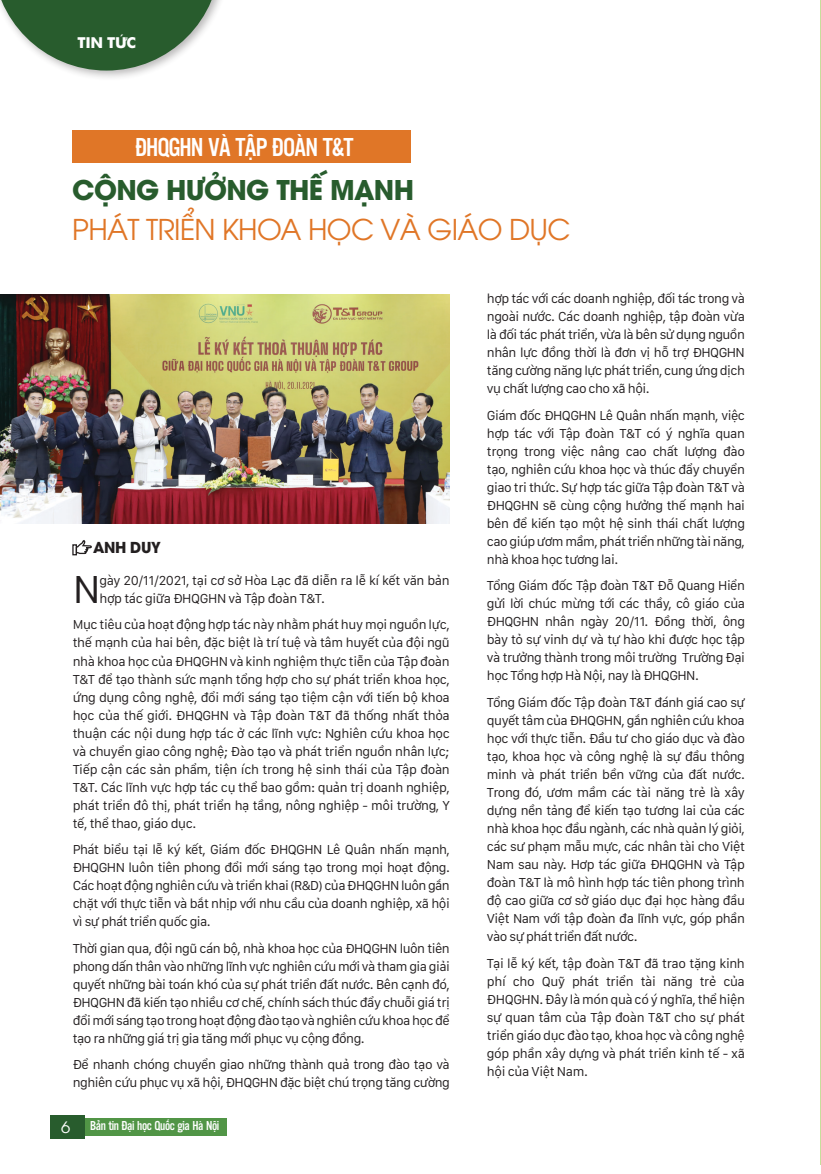
<style>
.page{position:relative;width:821px;height:1174px;background:#fff}
.page>*{position:absolute;margin:0;border:0;box-sizing:border-box;transform-origin:0 0}
.t1{font:40.5px "San Francisco Text";color:#231f20}
.t2{font:28.5px "UTM Avo";letter-spacing:-.025em;color:#e07627}
.t3{font:27px "UTM Alter Gothic";letter-spacing:-.04em;color:#fff}
.t4{font:700 27px "UTM Avo";letter-spacing:-.025em;color:#285c2d}
.t5{font:15.6px "UTM Avo";color:#fff;scale:1.05 1}
.t6{font:700 15px "Futura";letter-spacing:-.025em;color:#fff}
.t7{font:700 15px "UTM Avo";letter-spacing:-.025em;color:#231f20}
.t8{font:13.5px/18px "San Francisco Text";letter-spacing:-.04em;color:#231f20;text-align:justify}
.t9{font:13.5px "UTM Alter Gothic";letter-spacing:-.03em;color:#fff}
</style>
<div class="page">
<div style="left:84px;top:1118px;width:143px;height:17px;background:#519546"></div>
<div style="left:50px;top:1115px;width:34px;height:23px;background:#285c2d"></div>
<hr style="left:820px;top:0;width:1px;height:1165px;background:#94bf3d">
<div style="left:72px;top:130px;width:338px;height:32px;background:#e07627"></div>
<div style="left:0;top:0;width:231px;height:81px;background:#231f20;opacity:.32"></div>
<svg style="left:0;top:0;width:220px;height:71px"></svg>
<img style="left:0;top:295px;width:450px;height:229px">
<svg style="left:77px;top:540px;width:15px;height:14px"></svg>
<div style="left:72px;top:544px;width:5px;height:11px;border:1px solid #231f20"></div>
<p class="t6" style="left:78px;top:32px;width:60px">TIN TỨC</p>
<p class="t3" style="left:135px;top:129px;width:220px">ĐHQGHN VÀ TẬP ĐOÀN T&amp;T</p>
<p class="t4" style="left:72px;top:168px;width:343px">CỘNG HƯỞNG THẾ MẠNH</p>
<p class="t2" style="left:72px;top:208px;width:500px">PHÁT TRIỂN KHOA HỌC VÀ GIÁO DỤC</p>
<p class="t7" style="left:93px;top:534px;width:69px">ANH DUY</p>
<p class="t1" style="left:73px;top:563px;width:29px">N</p>
<p class="t8" style="left:99px;top:571px;width:352px">gày 20/11/2021, tại cơ sở Hòa Lạc đã diễn ra lễ kí kết văn bản hợp tác giữa ĐHQGHN và Tập đoàn T&amp;T.</p>
<p class="t8" style="left:73px;top:615px;width:379px">Mục tiêu của hoạt động hợp tác này nhằm phát huy mọi nguồn lực, thế mạnh của hai bên, đặc biệt là trí tuệ và tâm huyết của đội ngũ nhà khoa học của ĐHQGHN và kinh nghiệm thực tiễn của Tập đoàn T&amp;T để tạo thành sức mạnh tổng hợp cho sự phát triển khoa học, ứng dụng công nghệ, đổi mới sáng tạo tiệm cận với tiến bộ khoa học của thế giới. ĐHQGHN và Tập đoàn T&amp;T đã thống nhất thỏa thuận các nội dung hợp tác ở các lĩnh vực: Nghiên cứu khoa học và chuyển giao công nghệ; Đào tạo và phát triển nguồn nhân lực; Tiếp cận các sản phẩm, tiện ích trong hệ sinh thái của Tập đoàn T&amp;T. Các lĩnh vực hợp tác cụ thể bao gồm: quản trị doanh nghiệp, phát triển đô thị, phát triển hạ tầng, nông nghiệp - môi trường, Y tế, thể thao, giáo dục.</p>
<p class="t8" style="left:73px;top:840px;width:379px">Phát biểu tại lễ ký kết, Giám đốc ĐHQGHN Lê Quân nhấn mạnh, ĐHQGHN luôn tiên phong đổi mới sáng tạo trong mọi hoạt động.<br>Các hoạt động nghiên cứu và triển khai (R&amp;D) của ĐHQGHN luôn gắn chặt với thực tiễn và bắt nhịp với nhu cầu của doanh nghiệp, xã hội vì sự phát triển quốc gia.</p>
<p class="t8" style="left:73px;top:938px;width:379px">Thời gian qua, đội ngũ cán bộ, nhà khoa học của ĐHQGHN luôn tiên phong dấn thân vào những lĩnh vực nghiên cứu mới và tham gia giải quyết những bài toán khó của sự phát triển đất nước. Bên cạnh đó, ĐHQGHN đã kiến tạo nhiều cơ chế, chính sách thúc đẩy chuỗi giá trị đổi mới sáng tạo trong hoạt động đào tạo và nghiên cứu khoa học để tạo ra những giá trị gia tăng mới phục vụ cộng đồng.</p>
<p class="t8" style="left:73px;top:1055px;width:379px">Để nhanh chóng chuyển giao những thành quả trong đào tạo và nghiên cứu phục vụ xã hội, ĐHQGHN đặc biệt chú trọng tăng cường</p>
<p class="t5" style="left:61px;top:1115px;width:10px">6</p>
<p class="t9" style="left:90px;top:1117px;width:131px">Bản tin Đại học Quốc gia Hà Nội</p>
<p class="t8" style="left:487px;top:289px;width:259px">hợp tác với các doanh nghiệp, đối tác trong và ngoài nước. Các doanh nghiệp, tập đoàn vừa là đối tác phát triển, vừa là bên sử dụng nguồn nhân lực đồng thời là đơn vị hỗ trợ ĐHQGHN tăng cường năng lực phát triển, cung ứng dịch vụ chất lượng cao cho xã hội.</p>
<p class="t8" style="left:487px;top:406px;width:259px">Giám đốc ĐHQGHN Lê Quân nhấn mạnh, việc hợp tác với Tập đoàn T&amp;T có ý nghĩa quan trọng trong việc nâng cao chất lượng đào tạo, nghiên cứu khoa học và thúc đẩy chuyển giao tri thức. Sự hợp tác giữa Tập đoàn T&amp;T và ĐHQGHN sẽ cùng cộng hưởng thế mạnh hai bên để kiến tạo một hệ sinh thái chất lượng cao giúp ươm mầm, phát triển những tài năng, nhà khoa học tương lai.</p>
<p class="t8" style="left:487px;top:576px;width:259px">Tổng Giám đốc Tập đoàn T&amp;T Đỗ Quang Hiển gửi lời chúc mừng tới các thầy, cô giáo của ĐHQGHN nhân ngày 20/11. Đồng thời, ông bày tỏ sự vinh dự và tự hào khi được học tập và trưởng thành trong môi trường Trường Đại học Tổng hợp Hà Nội, nay là ĐHQGHN.</p>
<p class="t8" style="left:487px;top:693px;width:259px">Tổng Giám đốc Tập đoàn T&amp;T đánh giá cao sự quyết tâm của ĐHQGHN, gắn nghiên cứu khoa học với thực tiễn. Đầu tư cho giáo dục và đào tạo, khoa học và công nghệ là sự đầu thông minh và phát triển bền vững của đất nước.<br>Trong đó, ươm mầm các tài năng trẻ là xây dựng nền tảng để kiến tạo tương lai của các nhà khoa học đầu ngành, các nhà quản lý giỏi, các sư phạm mẫu mực, các nhân tài cho Việt Nam sau này. Hơp tác giữa ĐHQGHN và Tập đoàn T&amp;T là mô hình hợp tác tiên phong trình độ cao giữa cơ sở giáo dục đại học hàng đầu Việt Nam với tập đoàn đa lĩnh vực, góp phần vào sự phát triển đất nước.</p>
<p class="t8" style="left:487px;top:953px;width:259px">Tại lễ ký kết, tập đoàn T&amp;T đã trao tặng kinh phí cho Quỹ phát triển tài năng trẻ của ĐHQGHN. Đây là món quà có ý nghĩa, thể hiện sự quan tâm của Tập đoàn T&amp;T cho sự phát triển giáo dục đào tạo, khoa học và công nghệ góp phần xây dựng và phát triển kinh tế - xã hội của Việt Nam.</p>
</div>
